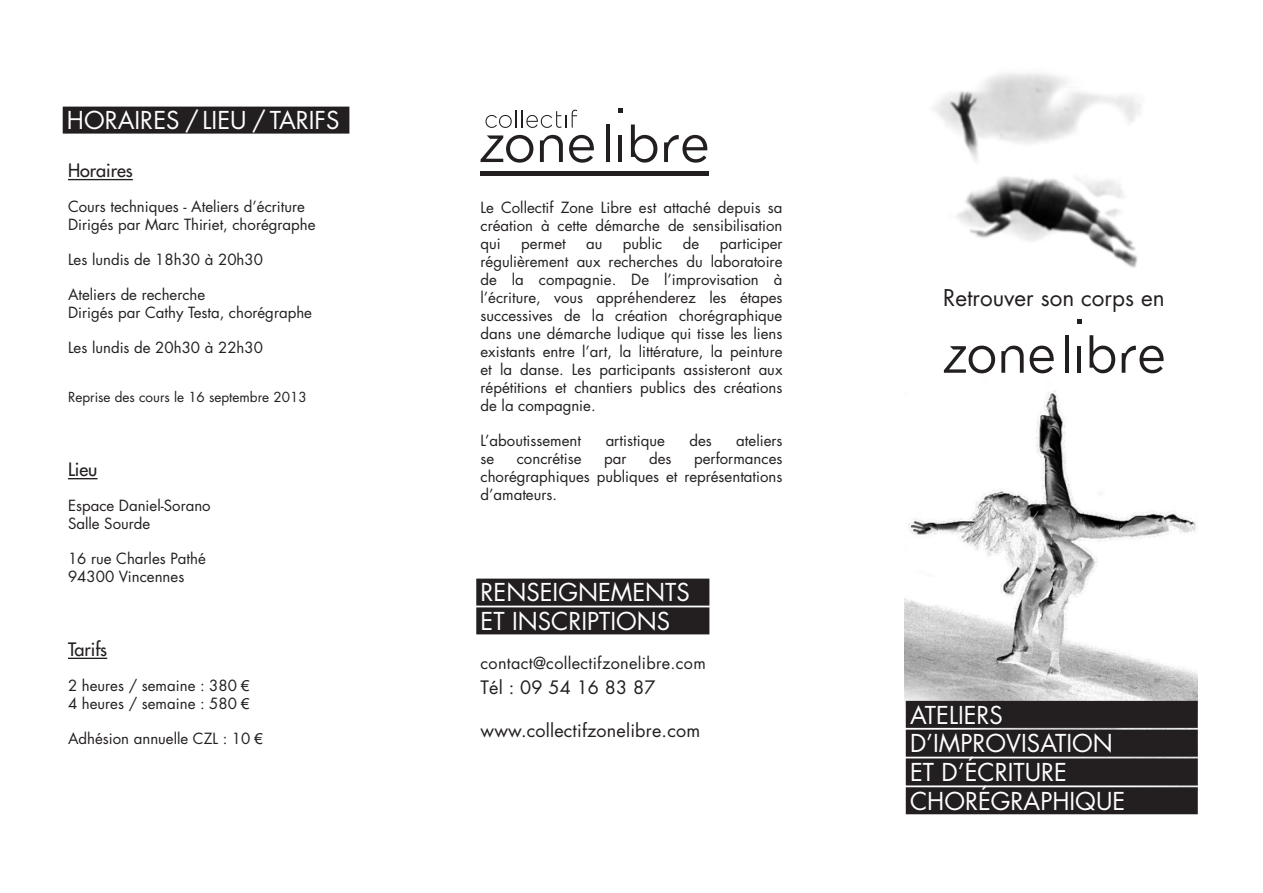
<style>
.page{position:relative;width:1263px;height:893px;background:#fff}
.page>*{position:absolute;margin:0;border:0;box-sizing:border-box;transform-origin:0 0}
.titre_fond_noir{font:24px "Futura";color:#fff}
.t1{font:22.5px "Futura";color:#231f20}
.t2{font:18px "Futura";letter-spacing:.01em;color:#231f20}
.texte_10{font:18px "Futura";color:#231f20}
.t3{font:16.2px "Futura";letter-spacing:.02em;color:#231f20}
.texte_10-2{font:15px/18px "Futura";color:#231f20}
.texte_10-3{font:13.5px "Futura";color:#231f20}
.s1{font-family:"Arial"}
</style>
<div class="page">
<img style="left:904px;top:373px;width:294px;height:419px">
<div style="left:906px;top:701px;width:292px;height:27px;background:#231f20"></div>
<div style="left:906px;top:730px;width:292px;height:27px;background:#231f20"></div>
<div style="left:906px;top:758px;width:292px;height:27px;background:#231f20"></div>
<div style="left:906px;top:787px;width:292px;height:27px;background:#231f20"></div>
<img style="left:933px;top:73px;width:208px;height:195px">
<div style="left:480px;top:171px;width:229px;height:5px;background:#231f20"></div>
<svg style="left:485px;top:110px;width:81px;height:18px"></svg>
<svg style="left:572px;top:110px;width:5px;height:18px"></svg>
<svg style="left:540px;top:135px;width:23px;height:27px"></svg>
<svg style="left:569px;top:135px;width:25px;height:28px"></svg>
<hr style="left:606px;top:125px;width:4px;height:37px;background:#231f20">
<svg style="left:618px;top:108px;width:5px;height:5px"></svg>
<hr style="left:618px;top:135px;width:4px;height:27px;background:#231f20">
<svg style="left:631px;top:125px;width:26px;height:38px"></svg>
<svg style="left:664px;top:135px;width:43px;height:28px"></svg>
<svg style="left:480px;top:135px;width:53px;height:28px"></svg>
<div style="left:476px;top:579px;width:233px;height:27px;background:#231f20"></div>
<div style="left:476px;top:607px;width:233px;height:27px;background:#231f20"></div>
<div style="left:63px;top:107px;width:286px;height:27px;background:#231f20"></div>
<hr style="left:68px;top:179px;width:65px;height:1px;background:#231f20">
<hr style="left:68px;top:478px;width:30px;height:1px;background:#231f20">
<hr style="left:68px;top:658px;width:39px;height:1px;background:#231f20">
<svg style="left:1001px;top:346px;width:23px;height:27px"></svg>
<svg style="left:1030px;top:346px;width:24px;height:27px"></svg>
<hr style="left:1065px;top:335px;width:4px;height:38px;background:#231f20">
<svg style="left:1077px;top:319px;width:4px;height:5px"></svg>
<hr style="left:1077px;top:346px;width:4px;height:27px;background:#231f20">
<svg style="left:1089px;top:335px;width:26px;height:38px"></svg>
<svg style="left:1122px;top:346px;width:41px;height:27px"></svg>
<svg style="left:944px;top:346px;width:51px;height:27px"></svg>
<p class="titre_fond_noir" style="left:67px;top:104px;width:274px">HORAIRES / LIEU / TARIFS</p>
<p class="texte_10" style="left:68px;top:159px;width:66px">Horaires</p>
<p class="texte_10-2" style="left:68px;top:197px;width:249px">Cours techniques - Ateliers d’écriture<br>Dirigés par Marc Thiriet, chorégraphe</p>
<p class="texte_10-2" style="left:68px;top:250px;width:196px">Les lundis de 18h30 à 20h30</p>
<p class="texte_10-2" style="left:68px;top:285px;width:245px">Ateliers de recherche<br>Dirigés par Cathy Testa, chorégraphe</p>
<p class="texte_10-2" style="left:68px;top:338px;width:196px">Les lundis de 20h30 à 22h30</p>
<p class="texte_10-3" style="left:68px;top:388px;width:240px">Reprise des cours le 16 septembre 2013</p>
<p class="texte_10" style="left:68px;top:458px;width:31px">Lieu</p>
<p class="texte_10-2" style="left:68px;top:496px;width:144px">Espace Daniel-Sorano<br>Salle Sourde</p>
<p class="texte_10-2" style="left:68px;top:549px;width:139px">16 rue Charles Pathé<br>94300 Vincennes</p>
<p class="texte_10" style="left:68px;top:637px;width:41px">Tarifs</p>
<p class="texte_10-2" style="left:68px;top:676px;width:183px">2 heures / semaine : 380 <span class="s1">€<br></span>4 heures / semaine : 580 <span class="s1">€</span></p>
<p class="texte_10-2" style="left:68px;top:729px;width:196px">Adhésion annuelle CZL : 10 <span class="s1">€</span></p>
<p class="texte_10-2" style="left:480px;top:198px;width:303px;text-align:justify">Le Collectif Zone Libre est attaché depuis sa création à cette démarche de sensibilisation qui</p>
<p class="texte_10-2" style="left:521px;top:234px;width:46px">permet</p>
<p class="texte_10-2" style="left:586px;top:234px;width:18px">au</p>
<p class="texte_10-2" style="left:623px;top:234px;width:41px">public</p>
<p class="texte_10-2" style="left:683px;top:234px;width:18px">de</p>
<p class="texte_10-2" style="left:480px;top:234px;width:303px;text-align:justify;text-indent:239px">participer régulièrement aux recherches du laboratoire de la compagnie. De l’improvisation à l’écriture, vous appréhenderez les étapes successives de la création chorégraphique dans une démarche ludique qui tisse les liens existants entre l’art, la littérature, la peinture et la danse. Les participants assisteront aux répétitions et chantiers publics des créations de la compagnie.</p>
<p class="texte_10-2" style="left:480px;top:431px;width:102px">L’aboutissement</p>
<p class="texte_10-2" style="left:606px;top:431px;width:61px">artistique</p>
<p class="texte_10-2" style="left:689px;top:431px;width:24px">des</p>
<p class="texte_10-2" style="left:736px;top:431px;width:48px">ateliers</p>
<p class="texte_10-2" style="left:480px;top:449px;width:15px">se</p>
<p class="texte_10-2" style="left:517px;top:449px;width:66px">concrétise</p>
<p class="texte_10-2" style="left:604px;top:449px;width:24px">par</p>
<p class="texte_10-2" style="left:649px;top:449px;width:24px">des</p>
<p class="texte_10-2" style="left:480px;top:449px;width:303px;text-align:justify;text-indent:213px">performances chorégraphiques publiques et représentations d’amateurs.</p>
<p class="titre_fond_noir" style="left:480px;top:576px;width:211px">RENSEIGNEMENTS</p>
<p class="titre_fond_noir" style="left:480px;top:605px;width:191px">ET INSCRIPTIONS</p>
<p class="t3" style="left:480px;top:652px;width:227px">contact@collectifzonelibre.com</p>
<p class="t2" style="left:480px;top:675px;width:176px">Tél : 09 54 16 83 87</p>
<p class="t2" style="left:480px;top:718px;width:221px">www.collectifzonelibre.com</p>
<p class="t1" style="left:943px;top:282px;width:223px">Retrouver son corps en</p>
<p class="titre_fond_noir" style="left:910px;top:698px;width:94px">ATELIERS</p>
<p class="titre_fond_noir" style="left:910px;top:727px;width:204px">D’IMPROVISATION</p>
<p class="titre_fond_noir" style="left:910px;top:756px;width:159px">ET D’ÉCRITURE</p>
<p class="titre_fond_noir" style="left:910px;top:785px;width:217px">CHORÉGRAPHIQUE</p>
</div>
